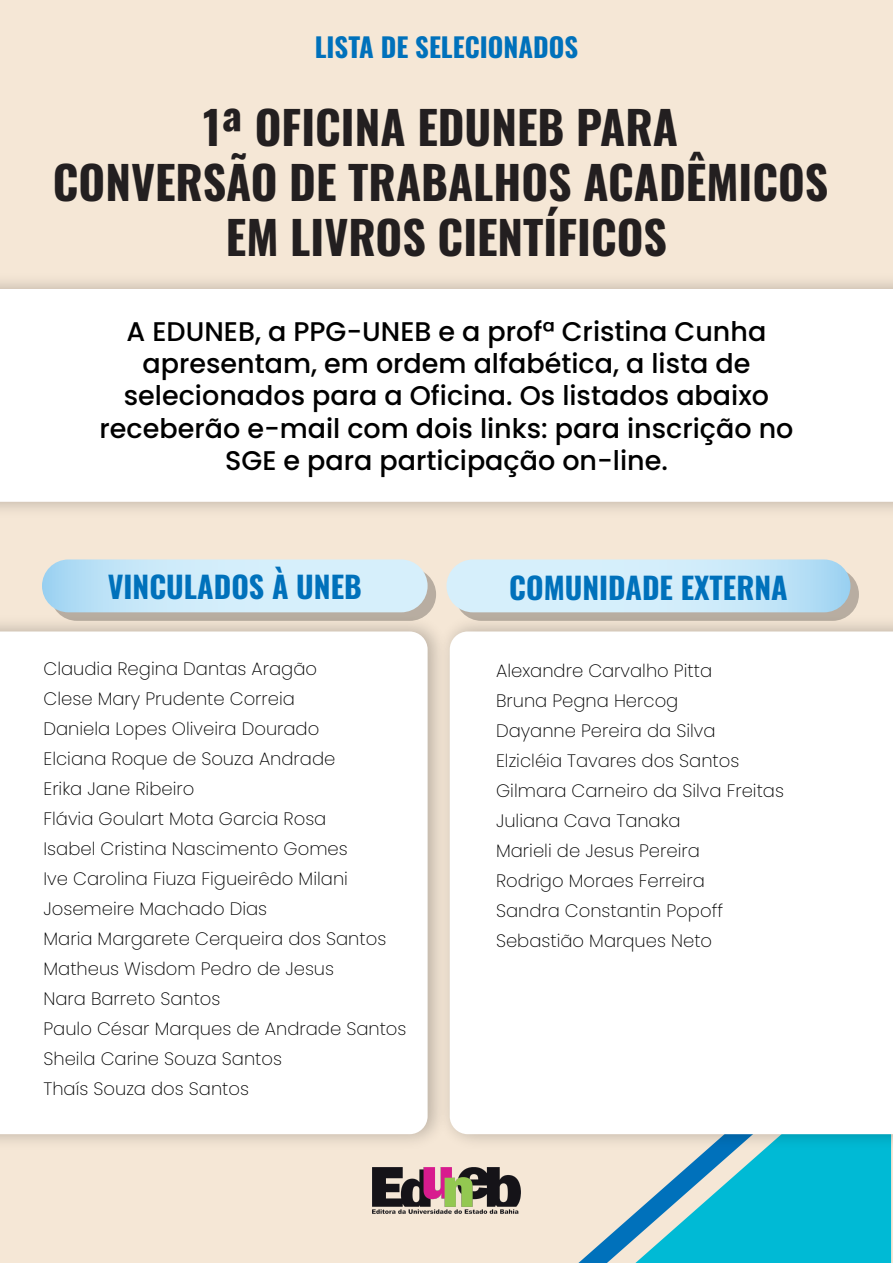
<style>
.page{position:relative;width:893px;height:1263px;background:#fff}
.page>*{position:absolute;margin:0;border:0;box-sizing:border-box;transform-origin:0 0}
.t1{font:700 45.75px/54.9px "Oswald";color:#231f20;text-align:center}
.t2{font:700 30px "Oswald";color:#0071bb}
.t3{font:500 27px/32.4px "Poppins";color:#000;text-align:center}
.t4{font:700 26.7px "Oswald";color:#0071bb}
.t5{font:200 18px/30px "Poppins";color:#000}
</style>
<div class="page">
<div style="left:0;top:0;width:893px;height:1262px;background:#f5e7d6"></div>
<div style="left:0;top:289px;width:893px;height:213px;background:#fff"></div>
<svg style="left:597px;top:1217px;width:33px;height:46px"></svg>
<svg style="left:630px;top:1157px;width:261px;height:106px;fill:#00bad5"></svg>
<div style="left:0;top:631px;width:428px;height:503px;background:#fff"></div>
<img style="left:431px;top:609px;width:462px;height:548px">
<div style="left:450px;top:631px;width:443px;height:503px;background:#fff"></div>
<img style="left:373px;top:1167px;width:147px;height:46px">
<svg style="left:455px;top:568px;width:404px;height:53px;background:#b8afa3"></svg>
<svg style="left:446px;top:559px;width:404px;height:53px;background:#cceaf8"></svg>
<svg style="left:51px;top:568px;width:385px;height:53px;background:#b8afa3"></svg>
<svg style="left:42px;top:559px;width:386px;height:53px;background:#cce9f8"></svg>
<h3 class="t4" style="left:315px;top:24px;width:265px">LISTA DE SELECIONADOS</h3>
<h1 class="t1" style="left:53px;top:96px;width:777px">1ª OFICINA EDUNEB PARA<br>CONVERSÃO DE TRABALHOS ACADÊMICOS<br>EM LIVROS CIENTÍFICOS</h1>
<h3 class="t3" style="left:100px;top:315px;width:695px">A EDUNEB, a PPG-UNEB e a profª Cristina Cunha apresentam, em ordem alfabética, a lista de selecionados para a Oficina. Os listados abaixo receberão e-mail com dois links: para inscrição no SGE e para participação on-line.</h3>
<h2 class="t2" style="left:108px;top:560px;width:255px">VINCULADOS À UNEB</h2>
<h2 class="t2" style="left:509px;top:561px;width:280px">COMUNIDADE EXTERNA</h2>
<p class="t5" style="left:44px;top:654px;width:364px">Claudia Regina Dantas Aragão<br>Clese Mary Prudente Correia<br>Daniela Lopes Oliveira Dourado<br>Elciana Roque de Souza Andrade<br>Erika Jane Ribeiro<br>Flávia Goulart Mota Garcia Rosa<br>Isabel Cristina Nascimento Gomes<br>Ive Carolina Fiuza Figueirêdo Milani<br>Josemeire Machado Dias<br>Maria Margarete Cerqueira dos Santos<br>Matheus Wisdom Pedro de Jesus<br>Nara Barreto Santos<br>Paulo César Marques de Andrade Santos<br>Sheila Carine Souza Santos<br>Thaís Souza dos Santos</p>
<p class="t5" style="left:496px;top:656px;width:289px">Alexandre Carvalho Pitta<br>Bruna Pegna Hercog<br>Dayanne Pereira da Silva<br>Elzicléia Tavares dos Santos<br>Gilmara Carneiro da Silva Freitas<br>Juliana Cava Tanaka<br>Marieli de Jesus Pereira<br>Rodrigo Moraes Ferreira<br>Sandra Constantin Popoff<br>Sebastião Marques Neto</p>
</div>
